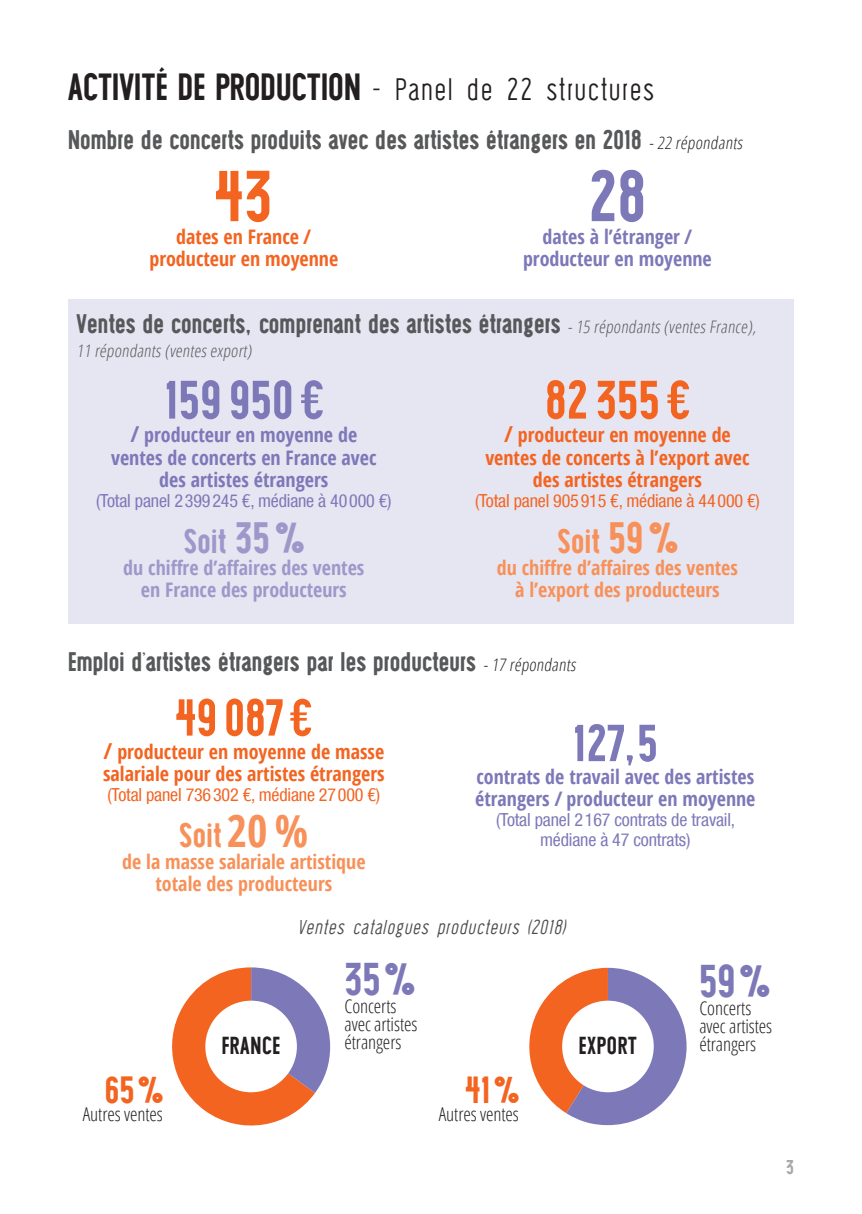
<style>
.page{position:relative;width:862px;height:1214px;background:#fff}
.page>*{position:absolute;margin:0;border:0;box-sizing:border-box;transform-origin:0 0}
.t1{font:700 72px "Wask New";color:#f36421}
.t2{font:700 72px "Wask New";color:#7d78b8}
.t3{font:700 54px "Wask New";letter-spacing:.01em;color:#7d78b8}
.t4{font:700 54px "Wask New";letter-spacing:.01em;color:#f36421}
.t5{font:700 52px "Wask New";letter-spacing:.01em;color:#f36421}
.t6{font:700 52px "Wask New";color:#7d78b8}
.t7{font:700 46px "Wask New";color:#7d78b8}
.t8{font:700 38px "Wask New";letter-spacing:.005em;color:#231f20}
.t9{font:700 38px "Wask New";color:#f36421}
.t10{font:700 34px "Wask New";letter-spacing:.01em;color:#f79159}
.t11{font:700 34px "Wask New";color:#9e98ca}
.t12{font:700 27px "Wask New";letter-spacing:.005em;color:#57585a}
.t13{font:700 24.8px "Wask New";letter-spacing:.03em;color:#231f20}
.t14{font:italic 22px "Wask New";color:#4b4c4d}
.t15{font:700 condensed 20px/22px "Open Sans";color:#7d78b8;text-align:center}
.t16{font:700 condensed 20px/22px "Open Sans";color:#f36421;text-align:center}
.t17{font:700 condensed 20px/22px "Open Sans";color:#f79159;text-align:center}
.t18{font:700 condensed 20px/22px "Open Sans";color:#9e98ca;text-align:center}
.t19{font:700 20px "Wask New";color:#a8a9ad}
.t20{font:300 condensed 19px/18px "Open Sans";letter-spacing:-.005em;color:#231f20}
.t21{font:condensed 18px/20px "Helvetica Neue LT Com";letter-spacing:-.01em;color:#7d78b8;text-align:center}
.t22{font:condensed 18px "Helvetica Neue LT Com";letter-spacing:-.01em;color:#f36421}
.t23{font:italic 300 condensed 17.2px "Open Sans";color:#57585a}
.s1{font-weight:400;font-size:34px}
.s2{font-family:"Open Sans";font-weight:300;font-style:italic;font-stretch:condensed;font-size:17.2px;color:#231f20}
.s3{font-family:"Open Sans";font-weight:300;font-style:italic;font-stretch:condensed;font-size:17.2px}
.s4{font-size:22px}
.s5{font-size:44px}
.s6{font-family:"Open Sans";font-stretch:condensed;font-size:44px}
</style>
<div class="page">
<div style="left:68px;top:299px;width:726px;height:325px;background:#e6e5f2"></div>
<svg style="left:172px;top:967px;width:158px;height:159px"></svg>
<div style="left:205px;top:1000px;width:92px;height:92px;background:#fff;border-radius:50%"></div>
<svg style="left:529px;top:967px;width:157px;height:157px"></svg>
<div style="left:562px;top:1000px;width:92px;height:92px;background:#fff;border-radius:50%"></div>
<h3 class="t8" style="left:68px;top:64px;width:588px">ACTIVITÉ DE PRODUCTION <span class="s1">- Panel de 22 structures</span></h3>
<p class="t12" style="left:68px;top:123px;width:679px">Nombre de concerts produits avec des artistes étrangers en 2018 <span class="s2">-22 répondants</span></p>
<h1 class="t1" style="left:216px;top:152px;width:58px">43</h1>
<p class="t16" style="left:149px;top:226px;width:190px">dates en France / producteur en moyenne</p>
<h1 class="t2" style="left:589px;top:152px;width:58px">28</h1>
<p class="t15" style="left:523px;top:226px;width:190px">dates à l’étranger / producteur en moyenne</p>
<p class="t12" style="left:77px;top:307px;width:684px">Ventes de concerts, comprenant des artistes étrangers <span class="s3">-15 répondants(ventesFrance),</span></p>
<p class="t23" style="left:77px;top:339px;width:180px">11 répondants(ventesexport)</p>
<h2 class="t3" style="left:164px;top:366px;width:160px">159950 €</h2>
<p class="t15" style="left:111px;top:423px;width:267px;line-height:22.6px"><span class="s4">/</span> producteur en moyenne de ventes de concerts en France avec des artistes étrangers</p>
<p class="t21" style="left:96px;top:490px;width:297px">(Total panel 2399245 €, médiane à 40000 €)</p>
<p class="t11" style="left:184px;top:520px;width:121px">Soit <span class="s5">35%</span></p>
<p class="t18" style="left:123px;top:556px;width:243px">du chiffre d’affaires des ventes en France des producteurs</p>
<h2 class="t4" style="left:545px;top:366px;width:146px">82355 €</h2>
<p class="t16" style="left:485px;top:423px;width:266px;line-height:22.6px"><span class="s4">/</span> producteur en moyenne de ventes de concerts à l’export avec des artistes étrangers</p>
<p class="t22" style="left:475px;top:490px;width:286px">(Total panel 905915 €, médiane à 44000 €)</p>
<p class="t10" style="left:557px;top:520px;width:121px">Soit <span class="s5">59%</span></p>
<p class="t17" style="left:497px;top:556px;width:243px">du chiffre d’affaires des ventes à l’export des producteurs</p>
<p class="t12" style="left:68px;top:645px;width:512px">Emploi d’artistes étrangers par les producteurs <span class="s2">-17 répondants</span></p>
<h3 class="t5" style="left:176px;top:685px;width:137px">49087 €</h3>
<p class="t16" style="left:103px;top:740px;width:283px;text-align:left"><span class="s4">/</span> producteur en moyenne de masse salariale pour des artistes étrangers</p>
<p class="t22" style="left:107px;top:783px;width:274px">(Total panel 736302 €, médiane 27000 €)</p>
<p class="t10" style="left:179px;top:814px;width:131px">Soit <span class="s6">20 %</span></p>
<p class="t17" style="left:122px;top:850px;width:245px">de la masse salariale artistique totale des producteurs</p>
<h3 class="t6" style="left:573px;top:711px;width:86px">127,5</h3>
<p class="t15" style="left:475px;top:765px;width:282px;text-align:left">contrats de travail avec des artistes étrangers / producteur en moyenne</p>
<p class="t21" style="left:496px;top:809px;width:241px">(Total panel 2167 contrats de travail, médiane à 47 contrats)</p>
<h3 class="t9" style="left:105px;top:1066px;width:59px">65%</h3>
<p class="t20" style="left:83px;top:1104px;width:82px">Autres ventes</p>
<p class="t14" style="left:297px;top:915px;width:270px">Ventes catalogues producteurs (2018)</p>
<h3 class="t7" style="left:344px;top:950px;width:71px">35%</h3>
<p class="t20" style="left:344px;top:996px;width:74px">Concerts avec artistes étrangers</p>
<p class="t13" style="left:222px;top:1029px;width:60px">FRANCE</p>
<p class="t13" style="left:579px;top:1029px;width:60px">EXPORT</p>
<h3 class="t9" style="left:466px;top:1066px;width:54px">41%</h3>
<p class="t20" style="left:439px;top:1104px;width:82px">Autres ventes</p>
<h3 class="t7" style="left:699px;top:952px;width:71px">59%</h3>
<p class="t20" style="left:699px;top:997px;width:74px">Concerts avec artistes étrangers</p>
<p class="t19" style="left:786px;top:1154px;width:9px">3</p>
</div>
